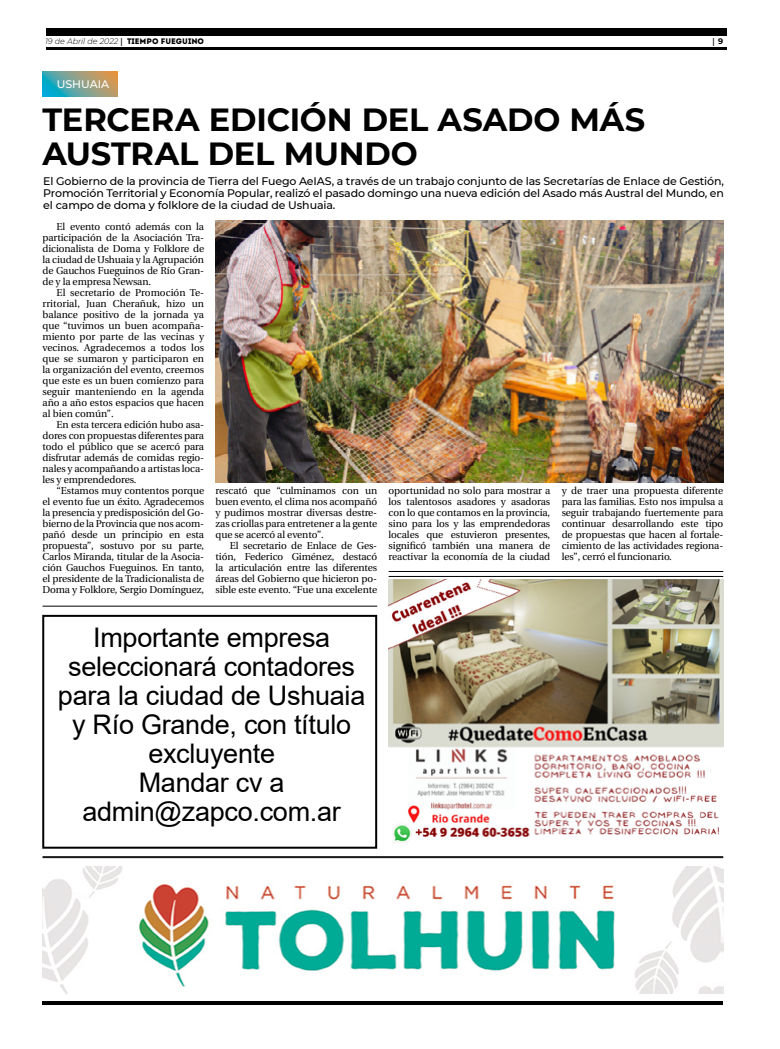
<style>
.page{position:relative;width:780px;height:1049px;background:#fff}
.page>*{position:absolute;margin:0;border:0;box-sizing:border-box;transform-origin:0 0}
.t1{font:700 32px/34px "Montserrat";letter-spacing:-.005em;color:#000}
.t2{font:27px/29px "Arial";letter-spacing:-.01em;color:#000;text-align:center}
.t3{font:500 11px/12px "Montserrat";letter-spacing:-.01em;color:#000;text-align:justify}
.t4{font:500 11px "Montserrat";color:#fff}
.t5{font:10px/11px "Utopia";letter-spacing:-.01em;color:#000;text-align:justify}
.t6{font:italic 300 8px "Montserrat";color:#000}
.t7{font:700 8px "Utopia";color:#000}
.s1{font-family:"Utopia";font-weight:700;font-style:normal}
.s2{font-family:"Intro";font-weight:400;font-style:normal}
.s3{font-family:"Montserrat"}
</style>
<div class="page">
<hr style="left:46px;top:48px;width:680px;height:2px;background:#000">
<div style="left:46px;top:28px;width:680px;height:7px;background:#000"></div>
<hr style="left:43px;top:1001px;width:680px;height:4px;background:#000">
<img style="left:43px;top:866px;width:680px;height:127px">
<img style="left:388px;top:580px;width:335px;height:263px">
<hr style="left:43px;top:857px;width:680px;height:1px;background:#000">
<hr style="left:43px;top:856px;width:680px;height:1px;background:#000">
<hr style="left:388px;top:576px;width:335px;height:1px;background:#000">
<hr style="left:388px;top:571px;width:335px;height:1px;background:#000">
<svg style="left:43px;top:72px;width:75px;height:24px;background:#7ba18f"></svg>
<hr style="left:43px;top:606px;width:334px;height:1px;background:#000">
<div style="left:42px;top:615px;width:335px;height:234px;border:2px solid #000"></div>
<img style="left:215px;top:221px;width:508px;height:261px">
<p class="t6" style="left:45px;top:36px;width:160px">19 de Abril de 2022 <span class="s1">|</span> <span class="s2">TIEMPO FUEGUINO</span></p>
<p class="t7" style="left:712px;top:37px;width:12px">| <span class="s3">9</span></p>
<p class="t4" style="left:57px;top:77px;width:54px">USHUAIA</p>
<h1 class="t1" style="left:43px;top:101px;width:604px">TERCERA EDICIÓN DEL ASADO MÁS<br>AUSTRAL DEL MUNDO</h1>
<p class="t3" style="left:43px;top:174px;width:682px">El Gobierno de la provincia de Tierra del Fuego AeIAS, a través de un trabajo conjunto de las Secretarías de Enlace de Gestión, Promoción Territorial y Economía Popular, realizó el pasado domingo una nueva edición del Asado más Austral del Mundo, en el campo de doma y folklore de la ciudad de Ushuaia.</p>
<p class="t5" style="left:42px;top:221px;width:163px;text-indent:14px">El evento contó además con la participación de la Asociación Tra&shy;dicionalista de Doma y Folklore de la ciudad de Ushuaia y la Agrupación de Gauchos Fueguinos de Río Gran&shy;de y la empresa Newsan.</p>
<p class="t5" style="left:42px;top:287px;width:163px;text-indent:14px">El secretario de Promoción Te&shy;rritorial, Juan Cherañuk, hizo un balance positivo de la jornada ya que “tuvimos un buen acompaña&shy;miento por parte de las vecinas y vecinos. Agradecemos a todos los que se sumaron y participaron en la organización del evento, creemos que este es un buen comienzo para seguir manteniendo en la agenda año a año estos espacios que hacen al bien común”.</p>
<p class="t5" style="left:42px;top:419px;width:163px;text-indent:14px">En esta tercera edición hubo asa&shy;dores con propuestas diferentes para todo el público que se acercó para disfrutar además de comidas regio&shy;nales y acompañando a artistas loca&shy;les y emprendedores.</p>
<p class="t5" style="left:42px;top:485px;width:163px;text-indent:14px">“Estamos muy contentos porque el evento fue un éxito. Agradecemos la presencia y predisposición del Go&shy;bierno de la Provincia que nos acom&shy;pañó desde un principio en esta propuesta”, sostuvo por su parte, Carlos Miranda, titular de la Asocia&shy;ción Gauchos Fueguinos. En tanto, el presidente de la Tradicionalista de Doma y Folklore, Sergio Domínguez,</p>
<p class="t5" style="left:215px;top:485px;width:163px">rescató que “culminamos con un buen evento, el clima nos acompañó y pudimos mostrar diversas destre&shy;zas criollas para entretener a la gente que se acercó al evento”.</p>
<p class="t5" style="left:215px;top:540px;width:163px;text-indent:14px">El secretario de Enlace de Ges&shy;tión, Federico Giménez, destacó la articulación entre las diferentes áreas del Gobierno que hicieron po&shy;sible este evento. “Fue una excelente</p>
<p class="t5" style="left:388px;top:485px;width:163px">oportunidad no solo para mostrar a los talentosos asadores y asadoras con lo que contamos en la provincia, sino para los y las emprendedoras locales que estuvieron presentes, significó también una manera de reactivar la economía de la ciudad</p>
<p class="t5" style="left:561px;top:485px;width:163px">y de traer una propuesta diferente para las familias. Esto nos impulsa a seguir trabajando fuertemente para continuar desarrollando este tipo de propuestas que hacen al fortale&shy;cimiento de las actividades regiona&shy;les”, cerró el funcionario.</p>
<h2 class="t2" style="left:58px;top:623px;width:309px">Importante empresa seleccionará contadores para la ciudad de Ushuaia y Río Grande, con título excluyente<br>Mandar cv a admin@zapco.com.ar</h2>
</div>
